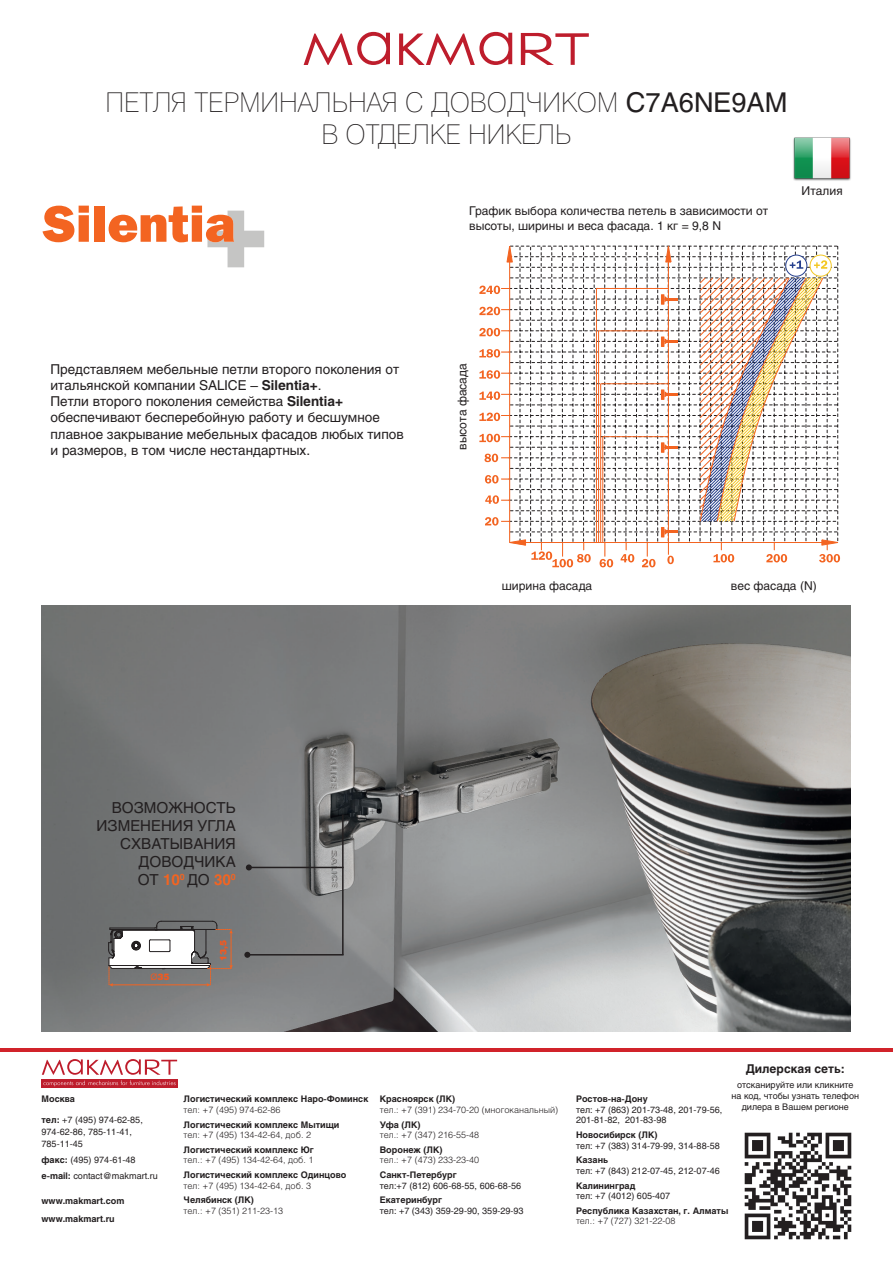
<style>
.page{position:relative;width:893px;height:1263px;background:#fff}
.page>*{position:absolute;margin:0;border:0;box-sizing:border-box;transform-origin:0 0}
.артикулы{font:27px "Helios Thin C";color:#231f20}
.t1{font:15px/18px "Helios";color:#231f20;text-align:right}
.t2{font:13.5px/16.2px "Helios";color:#231f20}
.t3{font:12px/14.4px "Helios";color:#231f20}
.t4{font:700 12px "Helios";color:#231f20}
.t5{font:9px/12px "Helios";color:#231f20}
.t6{font:700 9px/17.5px "Helios";color:#231f20}
.t7{font:300 9px "Helios";color:#231f20}
.t8{font:900 9px "Helios";color:#f15921}
.s1{font-family:"Helios"}
.s2{font-weight:700}
.s3{font-weight:700;color:#f36421}
.s4{font-family:"Arial";font-weight:400}
</style>
<div class="page">
<svg style="left:399px;top:32px;width:113px;height:33px"></svg>
<svg style="left:304px;top:32px;width:86px;height:33px"></svg>
<svg style="left:521px;top:33px;width:68px;height:32px"></svg>
<img style="left:744px;top:1132px;width:108px;height:108px">
<div style="left:42px;top:1079px;width:136px;height:9px;background:#be1d2c"></div>
<svg style="left:42px;top:1059px;width:135px;height:27px"></svg>
<hr style="left:0;top:1048px;width:893px;height:4px;background:#d1232a">
<img style="left:42px;top:606px;width:808px;height:425px">
<svg style="left:479px;top:245px;width:362px;height:322px"></svg>
<hr style="left:342px;top:815px;width:2px;height:140px;background:#231f20">
<hr style="left:247px;top:954px;width:97px;height:1px;background:#231f20">
<svg style="left:244px;top:952px;width:6px;height:6px"></svg>
<svg style="left:108px;top:921px;width:125px;height:65px"></svg>
<hr style="left:249px;top:867px;width:95px;height:1px;background:#231f20">
<svg style="left:246px;top:864px;width:6px;height:6px"></svg>
<svg style="left:43px;top:206px;width:46px;height:36px"></svg>
<div style="left:94px;top:206px;width:11px;height:36px;background:#f36421"></div>
<svg style="left:109px;top:206px;width:155px;height:61px"></svg>
<img style="left:793px;top:137px;width:58px;height:44px">
<p class="артикулы" style="left:105px;top:87px;width:684px">ПЕТЛЯ ТЕРМИНАЛЬНАЯ С ДОВОДЧИКОМ <span class="s1">C7A6NE9AM</span></p>
<p class="артикулы" style="left:322px;top:119px;width:251px">В ОТДЕЛКЕ НИКЕЛЬ</p>
<p class="t3" style="left:469px;top:204px;width:301px">График выбора количества петель в зависимости от высоты, ширины и веса фасада. 1 кг = 9,8 N</p>
<p class="t3" style="left:802px;top:184px;width:42px">Италия</p>
<p class="t2" style="left:51px;top:361px;width:350px">Представляем мебельные петли второго поколения от итальянской компании SALICE – <span class="s2">Silentia+</span>.</p>
<p class="t2" style="left:51px;top:393px;width:355px">Петли второго поколения семейства <span class="s2">Silentia+ </span>обеспечивают бесперебойную работу и бесшумное плавное закрывание мебельных фасадов любых типов и размеров, в том числе нестандартных.</p>
<p class="t3" style="left:455px;top:450px;width:88px;rotate:-90deg">высота фасада</p>
<p class="t3" style="left:502px;top:579px;width:92px">ширина фасада</p>
<p class="t3" style="left:731px;top:579px;width:87px">вес фасада (N)</p>
<p class="t1" style="left:97px;top:798px;width:141px">ВОЗМОЖНОСТЬ<br>ИЗМЕНЕНИЯ УГЛА<br>СХВАТЫВАНИЯ<br>ДОВОДЧИКА</p>
<p class="t1" style="left:138px;top:870px;width:100px">ОТ <span class="s3">10</span><sup>0</sup> ДО <span class="s3">30</span><sup>0</sup></p>
<p class="t8" style="left:150px;top:972px;width:21px"><span class="s4">Ø</span>35</p>
<p class="t8" style="left:218px;top:961px;width:23px;rotate:-90deg">13,5</p>
<p class="t6" style="left:42px;top:1090px;width:35px">Москва</p>
<p class="t5" style="left:42px;top:1114px;width:103px"><span class="s2">тел:</span> +7 (495) 974-62-85,<br>974-62-86, 785-11-41,<br>785-11-45</p>
<p class="t5" style="left:42px;top:1152px;width:118px;line-height:16.2px"><span class="s2">факс:</span> (495) 974-61-48 <span class="s2">e-mail:</span> contact@makmart.ru</p>
<p class="t6" style="left:42px;top:1192px;width:84px">www.makmart.com www.makmart.ru</p>
<p class="t6" style="left:184px;top:1090px;width:186px">Логистический комплекс Наро-Фоминск</p>
<p class="t7" style="left:184px;top:1104px;width:98px">тел: +7 (495) 974-62-86</p>
<p class="t6" style="left:184px;top:1115px;width:157px">Логистический комплекс Мытищи</p>
<p class="t7" style="left:184px;top:1129px;width:129px">тел: +7 (495) 134-42-64, доб. 2</p>
<p class="t6" style="left:184px;top:1141px;width:132px">Логистический комплекс Юг</p>
<p class="t7" style="left:184px;top:1155px;width:131px">тел.: +7 (495) 134-42-64, доб. 1</p>
<p class="t6" style="left:184px;top:1166px;width:164px">Логистический комплекс Одинцово</p>
<p class="t7" style="left:184px;top:1180px;width:129px">тел: +7 (495) 134-42-64, доб. 3</p>
<p class="t6" style="left:184px;top:1191px;width:72px">Челябинск (ЛК)</p>
<p class="t7" style="left:184px;top:1205px;width:101px">тел.: +7 (351) 211-23-13</p>
<p class="t6" style="left:380px;top:1090px;width:77px">Красноярск (ЛК)</p>
<p class="t7" style="left:380px;top:1104px;width:180px">тел.: +7 (391) 234-70-20 (многоканальный)</p>
<p class="t6" style="left:380px;top:1115px;width:42px">Уфа (ЛК)</p>
<p class="t7" style="left:380px;top:1129px;width:101px">тел.: +7 (347) 216-55-48</p>
<p class="t6" style="left:380px;top:1141px;width:64px">Воронеж (ЛК)</p>
<p class="t7" style="left:380px;top:1155px;width:101px">тел.: +7 (473) 233-23-40</p>
<p class="t6" style="left:380px;top:1166px;width:78px">Санкт-Петербург</p>
<p class="t5" style="left:380px;top:1179px;width:143px">тел:+7 (812) 606-68-55, 606-68-56</p>
<p class="t6" style="left:380px;top:1191px;width:64px">Екатеринбург</p>
<p class="t5" style="left:380px;top:1204px;width:145px">тел: +7 (343) 359-29-90, 359-29-93</p>
<h3 class="t4" style="left:746px;top:1062px;width:101px">Дилерская сеть:</h3>
<p class="t5" style="left:732px;top:1079px;width:129px;line-height:10.8px;text-align:center">отсканируйте или кликните на код, чтобы узнать телефон дилера в Вашем регионе</p>
<p class="t6" style="left:576px;top:1090px;width:73px">Ростов-на-Дону</p>
<p class="t5" style="left:576px;top:1104px;width:148px;line-height:10.5px">тел: +7 (863) 201-73-48, 201-79-56,<br>201-81-82, 201-83-98</p>
<p class="t6" style="left:576px;top:1126px;width:83px">Новосибирск (ЛК)</p>
<p class="t5" style="left:576px;top:1139px;width:145px">тел: +7 (383) 314-79-99, 314-88-58</p>
<p class="t6" style="left:576px;top:1151px;width:34px">Казань</p>
<p class="t5" style="left:576px;top:1164px;width:145px">тел: +7 (843) 212-07-45, 212-07-46</p>
<p class="t6" style="left:576px;top:1176px;width:61px">Калининград</p>
<p class="t5" style="left:576px;top:1190px;width:96px">тел: +7 (4012) 605-407</p>
<p class="t6" style="left:576px;top:1202px;width:154px">Республика Казахстан, г. Алматы</p>
<p class="t7" style="left:576px;top:1216px;width:101px">тел.: +7 (727) 321-22-08</p>
</div>
